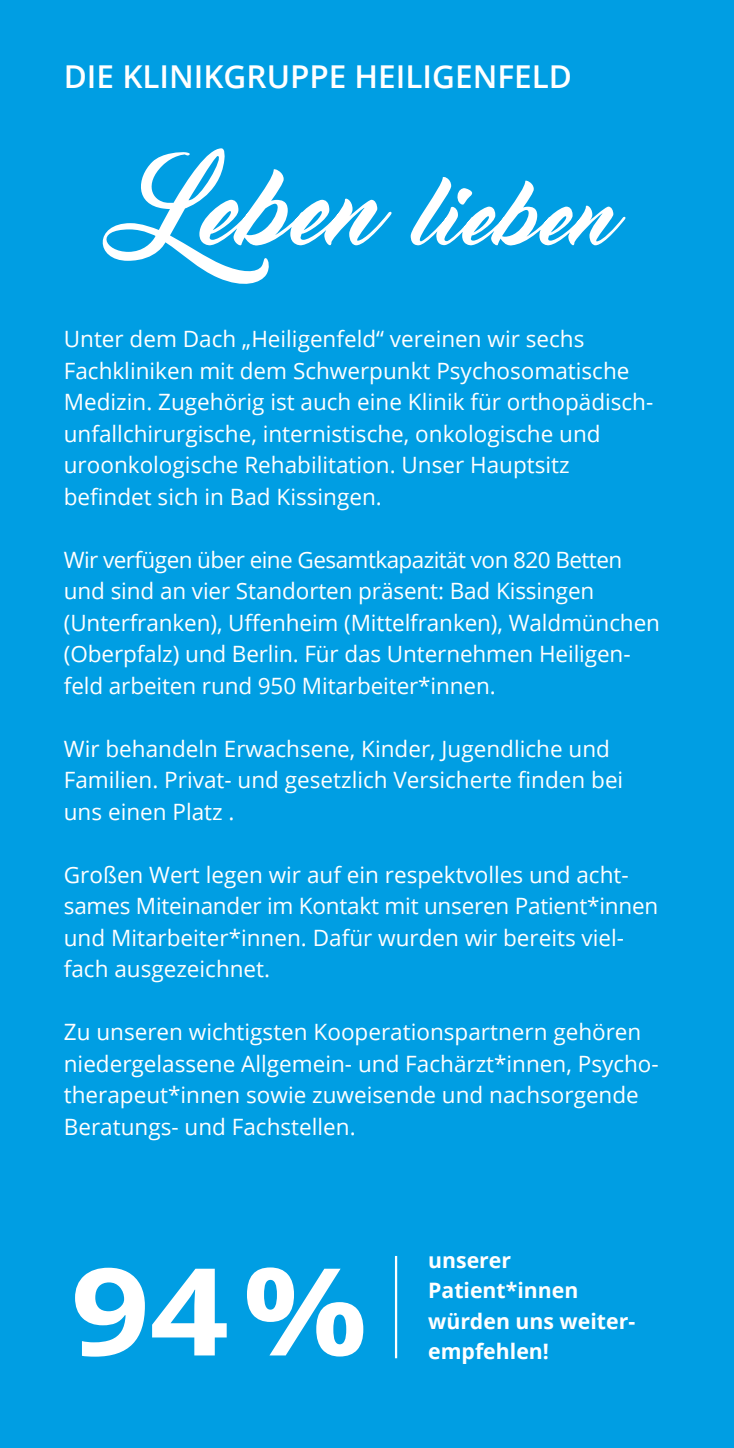
<style>
.page{position:relative;width:734px;height:1448px;background:#fff}
.page>*{position:absolute;margin:0;border:0;box-sizing:border-box;transform-origin:0 0}
.t1{font:700 121.5px "Open Sans";color:#fff;scale:1.14 1}
.t2{font:600 31.5px "Open Sans";color:#fff}
.t3{font:22.5px/31.5px "Open Sans";color:#fff}
.t4{font:700 21.15px/30.4px "Open Sans";color:#fff}
</style>
<div class="page">
<div style="left:0;top:0;width:733px;height:1448px;background:#009ee3"></div>
<svg style="left:102px;top:148px;width:524px;height:136px"></svg>
<hr style="left:395px;top:1256px;width:2px;height:102px;background:#fff">
<h2 class="t2" style="left:64px;top:55px;width:509px">DIE KLINIKGRUPPE HEILIGENFELD</h2>
<p class="t3" style="left:64px;top:323px;width:591px">Unter dem Dach „Heiligenfeld“ vereinen wir sechs Fachkliniken mit dem Schwerpunkt Psychosomatische Medizin. Zugehörig ist auch eine Klinik für orthopädisch&shy;unfallchirurgische, internistische, onkologische und uroonkologische Rehabilitation. Unser Hauptsitz befindet sich in Bad Kissingen.</p>
<p class="t3" style="left:64px;top:543px;width:597px">Wir verfügen über eine Gesamtkapazität von 820 Betten und sind an vier Standorten präsent: Bad Kissingen (Unterfranken), Uffenheim (Mittelfranken), Waldmünchen (Oberpfalz) und Berlin. Für das Unternehmen Heiligen&shy;feld arbeiten rund 950 Mitarbeiter*innen.</p>
<p class="t3" style="left:64px;top:732px;width:561px">Wir behandeln Erwachsene, Kinder, Jugendliche und<br>Familien. Privat- und gesetzlich Versicherte finden bei uns einen Platz .</p>
<p class="t3" style="left:64px;top:858px;width:596px">Großen Wert legen wir auf ein respektvolles und acht&shy;sames Miteinander im Kontakt mit unseren Patient*innen und Mitarbeiter*innen. Dafür wurden wir bereits viel&shy;fach ausgezeichnet.</p>
<p class="t3" style="left:64px;top:1016px;width:596px">Zu unseren wichtigsten Kooperationspartnern gehören niedergelassene Allgemein- und Fachärzt*innen, Psycho&shy;therapeut*innen sowie zuweisende und nachsorgende Beratungs- und Fachstellen.</p>
<h1 class="t1" style="left:71px;top:1225px;width:262px">94%</h1>
<p class="t4" style="left:428px;top:1244px;width:208px">unserer<br>Patient*innen würden uns weiter&shy;empfehlen!</p>
</div>
